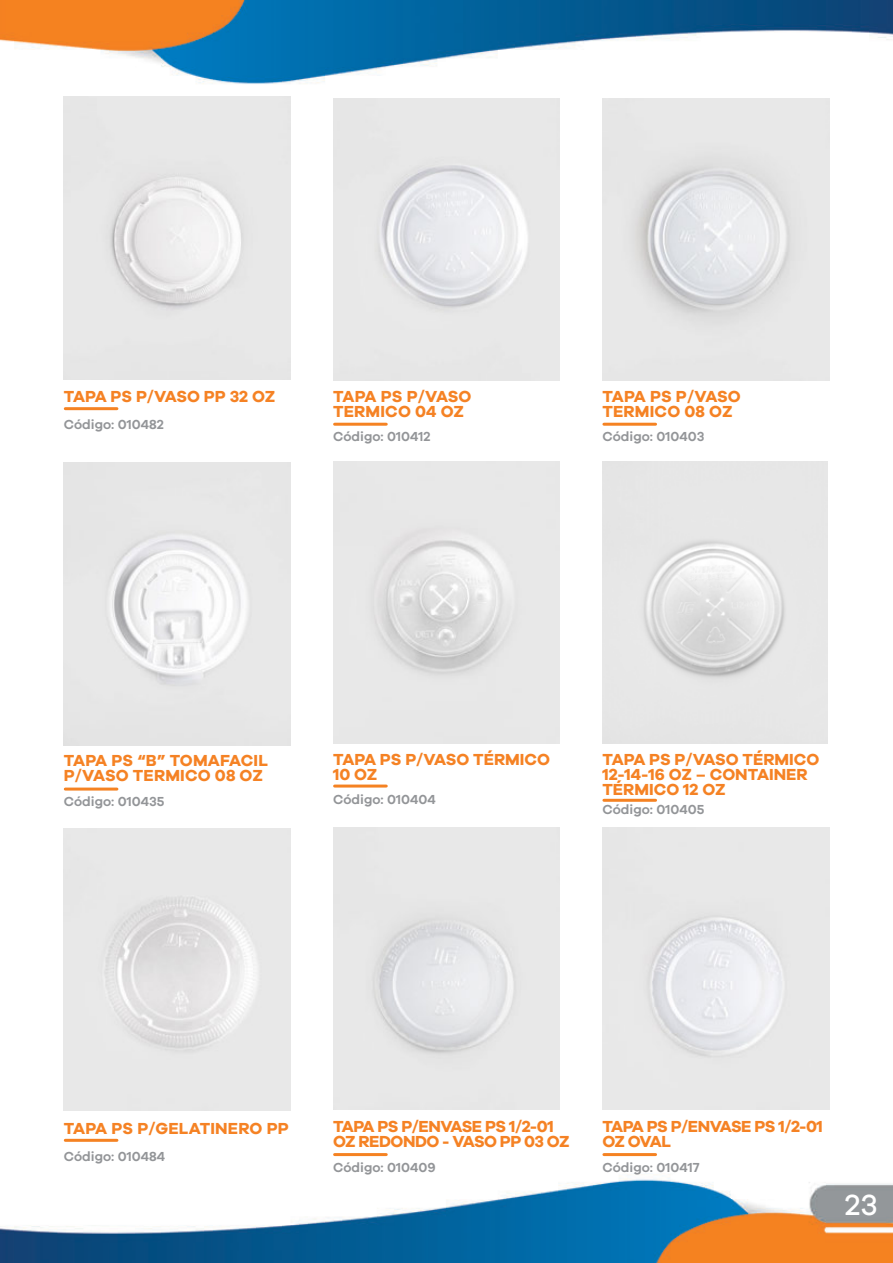
<style>
.page{position:relative;width:893px;height:1263px;background:#fff}
.page>*{position:absolute;margin:0;border:0;box-sizing:border-box;transform-origin:0 0}
.t1{font:500 30px "Galano Grotesque";color:#fff}
.t2{font:700 16.5px/15px "Galano Grotesque";color:#f58224}
.t3{font:700 16.5px "Galano Grotesque";letter-spacing:-.03em;color:#f58224}
.t4{font:600 13.5px "Galano Grotesque";color:#939598}
</style>
<div class="page">
<img style="left:0;top:0;width:893px;height:1263px">
<hr style="left:65px;top:1139px;width:52px;height:3px;background:#f58222">
<hr style="left:65px;top:407px;width:52px;height:3px;background:#f58222">
<img style="left:333px;top:461px;width:227px;height:283px">
<img style="left:333px;top:827px;width:227px;height:283px">
<img style="left:333px;top:98px;width:227px;height:283px">
<img style="left:602px;top:461px;width:225px;height:283px">
<img style="left:602px;top:827px;width:227px;height:283px">
<img style="left:602px;top:98px;width:227px;height:283px">
<img style="left:64px;top:828px;width:227px;height:283px">
<img style="left:64px;top:97px;width:227px;height:282px">
<img style="left:64px;top:463px;width:227px;height:282px">
<hr style="left:604px;top:799px;width:52px;height:3px;background:#f58222">
<hr style="left:335px;top:784px;width:51px;height:3px;background:#f58222">
<hr style="left:65px;top:787px;width:52px;height:3px;background:#f58222">
<hr style="left:335px;top:423px;width:51px;height:3px;background:#f58222">
<hr style="left:604px;top:423px;width:52px;height:3px;background:#f58222">
<hr style="left:335px;top:1153px;width:51px;height:3px;background:#f58222">
<hr style="left:604px;top:1153px;width:52px;height:3px;background:#f58222">
<p class="t2" style="left:64px;top:389px;width:213px">TAPA PS P/VASO PP 32 OZ</p>
<p class="t4" style="left:64px;top:416px;width:102px">Código: 010482</p>
<p class="t2" style="left:333px;top:388px;width:140px">TAPA PS P/VASO</p>
<p class="t2" style="left:333px;top:403px;width:132px">TERMICO 04 OZ</p>
<p class="t2" style="left:602px;top:388px;width:140px">TAPA PS P/VASO</p>
<p class="t2" style="left:602px;top:403px;width:132px">TERMICO 08 OZ</p>
<p class="t4" style="left:333px;top:428px;width:99px">Código: 010412</p>
<p class="t4" style="left:602px;top:428px;width:104px">Código: 010403</p>
<p class="t2" style="left:64px;top:753px;width:206px">TAPA PS “B” TOMAFACIL</p>
<p class="t2" style="left:64px;top:768px;width:201px">P/VASO TERMICO 08 OZ</p>
<p class="t2" style="left:333px;top:751px;width:219px">TAPA PS P/VASO TÉRMICO</p>
<p class="t2" style="left:333px;top:766px;width:46px">10 OZ</p>
<p class="t4" style="left:64px;top:793px;width:102px">Código: 010435</p>
<p class="t4" style="left:333px;top:792px;width:104px">Código: 010404</p>
<p class="t2" style="left:602px;top:751px;width:219px">TAPA PS P/VASO TÉRMICO<br>12-14-16 OZ – CONTAINER<br>TÉRMICO 12 OZ</p>
<p class="t4" style="left:602px;top:801px;width:104px">Código: 010405</p>
<p class="t2" style="left:64px;top:1120px;width:227px">TAPA PS P/GELATINERO PP</p>
<p class="t4" style="left:64px;top:1148px;width:103px">Código: 010484</p>
<p class="t3" style="left:333px;top:1116px;width:222px">TAPA PS P/ENVASE PS 1/2-01</p>
<p class="t3" style="left:333px;top:1131px;width:238px">OZ REDONDO - VASO PP 03 OZ</p>
<p class="t3" style="left:602px;top:1116px;width:222px">TAPA PS P/ENVASE PS 1/2-01</p>
<p class="t2" style="left:602px;top:1133px;width:70px">OZ OVAL</p>
<p class="t4" style="left:333px;top:1159px;width:104px">Código: 010409</p>
<p class="t4" style="left:602px;top:1159px;width:99px">Código: 010417</p>
<p class="t1" style="left:845px;top:1186px;width:34px">23</p>
</div>
